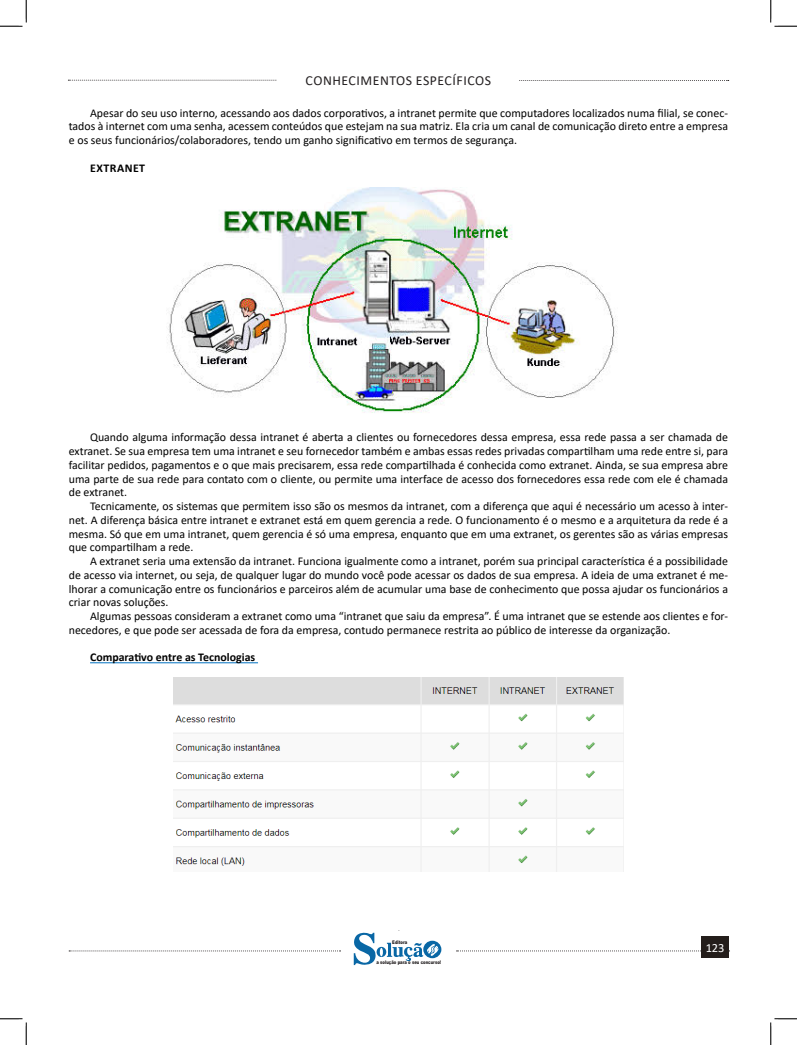
<style>
.page{position:relative;width:797px;height:1045px;background:#fff}
.page>*{position:absolute;margin:0;border:0;box-sizing:border-box;transform-origin:0 0}
.t1{font:13.75px "Calibri";letter-spacing:.04em;color:#231f20}
.t2{font:12.5px "Calibri";color:#fff}
.t3{font:11.88px/13.8px "Calibri";color:#000;text-align:justify}
.t4{font:700 11.88px "Calibri";color:#000}
.t5{font:700 11.88px "Calibri";letter-spacing:.04em;color:#000}
.t6{font:900 5px "Arial";color:#231f20;scale:.76 1}
</style>
<div class="page">
<svg style="left:69px;top:950px;width:271px;height:1px"></svg>
<svg style="left:68px;top:80px;width:209px;height:1px"></svg>
<svg style="left:519px;top:80px;width:209px;height:1px"></svg>
<svg style="left:456px;top:950px;width:245px;height:1px"></svg>
<div style="left:701px;top:936px;width:28px;height:22px;background:#241e1b"></div>
<svg style="left:354px;top:930px;width:87px;height:35px"></svg>
<hr style="left:90px;top:662px;width:168px;height:1px;background:#0070c0">
<img style="left:168px;top:188px;width:449px;height:225px">
<img style="left:173px;top:677px;width:450px;height:194px">
<svg style="left:0;top:0;width:27px;height:27px"></svg>
<svg style="left:0;top:1018px;width:27px;height:27px"></svg>
<svg style="left:770px;top:0;width:27px;height:27px"></svg>
<svg style="left:770px;top:1018px;width:27px;height:27px"></svg>
<p class="t1" style="left:305px;top:71px;width:187px">CONHECIMENTOS ESPECÍFICOS</p>
<p class="t3" style="left:69px;top:106px;width:660px;text-indent:21px">Apesar do seu uso interno, acessando aos dados corporativos, a intranet permite que computadores localizados numa filial, se conec&shy;tados à internet com uma senha, acessem conteúdos que estejam na sua matriz. Ela cria um canal de comunicação direto entre a empresa e os seus funcionários/colaboradores, tendo um ganho significativo em termos de segurança.</p>
<p class="t5" style="left:90px;top:159px;width:56px">EXTRANET</p>
<p class="t3" style="left:69px;top:430px;width:660px;text-indent:21px">Quando alguma informação dessa intranet é aberta a clientes ou fornecedores dessa empresa, essa rede passa a ser chamada de extranet. Se sua empresa tem uma intranet e seu fornecedor também e ambas essas redes privadas compartilham uma rede entre si, para facilitar pedidos, pagamentos e o que mais precisarem, essa rede compartilhada é conhecida como extranet. Ainda, se sua empresa abre uma parte de sua rede para contato com o cliente, ou permite uma interface de acesso dos fornecedores essa rede com ele é chamada de extranet.</p>
<p class="t3" style="left:69px;top:499px;width:660px;text-indent:21px">Tecnicamente, os sistemas que permitem isso são os mesmos da intranet, com a diferença que aqui é necessário um acesso à inter&shy;net. A diferença básica entre intranet e extranet está em quem gerencia a rede. O funcionamento é o mesmo e a arquitetura da rede é a mesma. Só que em uma intranet, quem gerencia é só uma empresa, enquanto que em uma extranet, os gerentes são as várias empresas que compartilham a rede.</p>
<p class="t3" style="left:69px;top:554px;width:660px;text-indent:21px">A extranet seria uma extensão da intranet. Funciona igualmente como a intranet, porém sua principal característica é a possibilidade de acesso via internet, ou seja, de qualquer lugar do mundo você pode acessar os dados de sua empresa. A ideia de uma extranet é me&shy;lhorar a comunicação entre os funcionários e parceiros além de acumular uma base de conhecimento que possa ajudar os funcionários a criar novas soluções.</p>
<p class="t3" style="left:69px;top:609px;width:660px;text-indent:21px">Algumas pessoas consideram a extranet como uma “intranet que saiu da empresa”. É uma intranet que se estende aos clientes e for&shy;necedores, e que pode ser acessada de fora da empresa, contudo permanece restrita ao público de interesse da organização.</p>
<p class="t4" style="left:90px;top:649px;width:167px">Comparativo entre as Tecnologias</p>
<p class="t6" style="left:392px;top:939px;width:21px">Editora</p>
<p class="t6" style="left:376px;top:959px;width:86px">a solução para o seu concurso!</p>
<p class="t2" style="left:706px;top:939px;width:20px">123</p>
</div>
